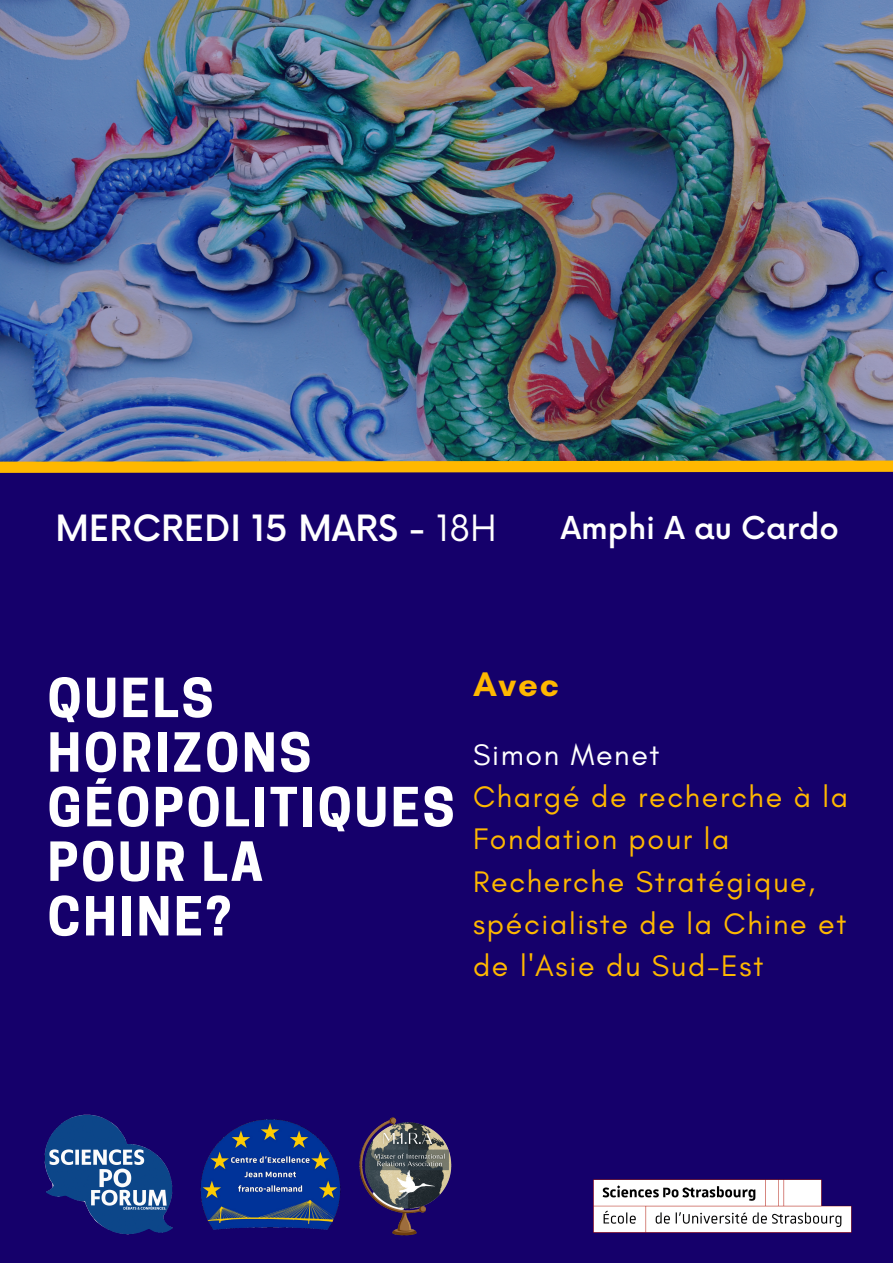
<style>
.page{position:relative;width:893px;height:1263px;background:#15006b}
.page>*{position:absolute;margin:0;border:0;box-sizing:border-box;transform-origin:0 0}
.t1{font:700 50.55px/54.6px "Cooper Hewitt";letter-spacing:.055em;color:#fff}
.t2{font:500 35.25px "Now";color:#fff}
.t3{font:700 34.8px "Glacial Indifference";color:#ffb800}
.t4{font:500 30.75px "Now";color:#fff}
.t5{font:30.3px/42.2px "Glacial Indifference";letter-spacing:.055em;color:#ffb800}
.t6{font:30.3px "Glacial Indifference";letter-spacing:.055em;color:#fff}
.s1{font-weight:400}
</style>
<div class="page">
<img style="left:44px;top:1114px;width:129px;height:121px">
<img style="left:594px;top:1179px;width:257px;height:53px">
<img style="left:200px;top:1119px;width:141px;height:111px">
<img style="left:359px;top:1117px;width:93px;height:118px">
<img style="left:0;top:0;width:893px;height:455px">
<img style="left:0;top:455px;width:893px;height:18px">
<p class="t2" style="left:55px;top:509px;width:443px">MERCREDI 15 MARS - <span class="s1">18H</span></p>
<p class="t4" style="left:561px;top:511px;width:280px">Amphi A au Cardo</p>
<h1 class="t1" style="left:48px;top:677px;width:408px">QUELS<br>HORIZONS<br>GÉOPOLITIQUES<br>POUR LA<br>CHINE?</h1>
<p class="t3" style="left:473px;top:662px;width:87px">Avec</p>
<p class="t6" style="left:473px;top:736px;width:188px">Simon Menet</p>
<p class="t5" style="left:473px;top:775px;width:376px">Chargé de recherche à la<br>Fondation pour la<br>Recherche Stratégique, spécialiste de la Chine et de l'Asie du Sud-Est</p>
</div>
